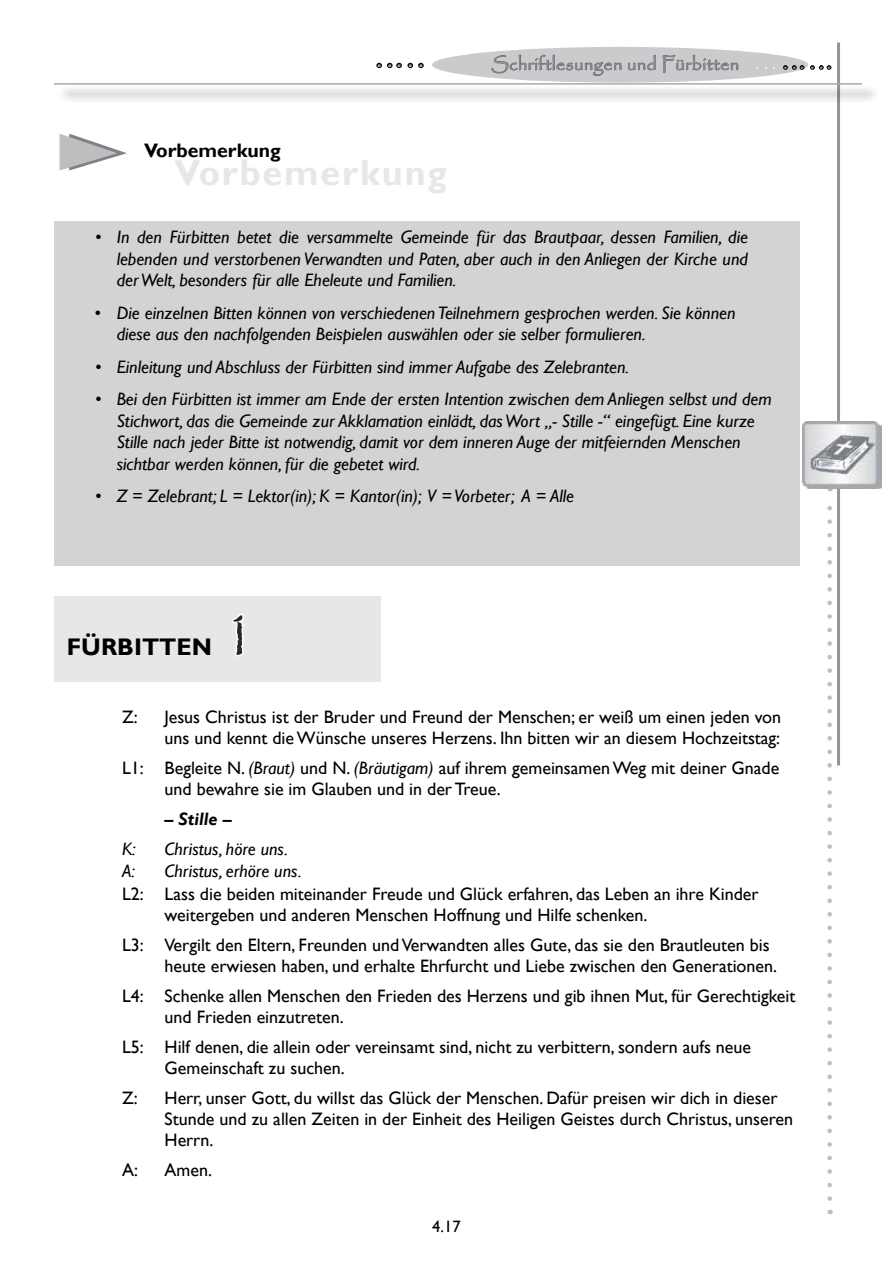
<style>
.page{position:relative;width:893px;height:1263px;background:#fff}
.page>*{position:absolute;margin:0;border:0;box-sizing:border-box;transform-origin:0 0}
.t1{font:72px "Papyrus";color:#282829}
.t2{font:700 36px "Gill Sans";letter-spacing:.05em;color:#e6e7e8}
.t3{font:700 24px "Gill Sans";color:#000}
.t4{font:700 19.5px "Gill Sans";color:#000}
.t5{font:18px/21px "Gill Sans";color:#000}
.t6{font:italic 18px/21.6px "Gill Sans";color:#000}
.t7{font:18px "Papyrus";letter-spacing:.025em;color:#939598}
.t8{font:italic 700 18px "Gill Sans";color:#000}
.t9{font:16.5px "Gill Sans";color:#000}
.s1{font-style:italic}
</style>
<div class="page">
<hr style="left:837px;top:43px;width:3px;height:722px;background:#939598">
<svg style="left:827px;top:488px;width:5px;height:710px"></svg>
<div style="left:432px;top:47px;width:376px;height:36px;background:#cacbcd;border-radius:50%"></div>
<svg style="left:387px;top:63px;width:14px;height:5px"></svg>
<svg style="left:377px;top:63px;width:4px;height:5px"></svg>
<svg style="left:419px;top:63px;width:4px;height:5px"></svg>
<svg style="left:408px;top:63px;width:5px;height:5px"></svg>
<svg style="left:783px;top:66px;width:21px;height:3px"></svg>
<svg style="left:810px;top:66px;width:21px;height:3px"></svg>
<svg style="left:491px;top:54px;width:165px;height:23px"></svg>
<svg style="left:662px;top:54px;width:77px;height:19px"></svg>
<div style="left:57px;top:85px;width:823px;height:18px;background:#000;opacity:.75"></div>
<hr style="left:54px;top:83px;width:808px;height:2px;background:#a7a9ac">
<img style="left:802px;top:421px;width:79px;height:67px">
<svg style="left:60px;top:134px;width:67px;height:36px"></svg>
<div style="left:54px;top:221px;width:746px;height:345px;background:#d1d3d4"></div>
<div style="left:54px;top:596px;width:327px;height:85px;background:#e6e7e8"></div>
<svg style="left:232px;top:614px;width:12px;height:43px"></svg>
<p class="t4" style="left:144px;top:139px;width:138px">Vorbemerkung</p>
<h2 class="t2" style="left:175px;top:152px;width:274px">Vorbemerkung</h2>
<p class="t7" style="left:491px;top:53px;width:249px">Schriftlesungen und Fürbitten</p>
<p class="t6" style="left:117px;top:227px;width:633px;text-align:justify;text-indent:-22px">• In den Fürbitten betet die versammelte Gemeinde für das Brautpaar, dessen Familien, die lebenden und verstorbenen Verwandten und Paten, aber auch in den Anliegen der Kirche und der Welt, besonders für alle Eheleute und Familien.</p>
<p class="t6" style="left:117px;top:302px;width:620px;text-indent:-22px">• Die einzelnen Bitten können von verschiedenen Teilnehmern gesprochen werden. Sie können diese aus den nachfolgenden Beispielen auswählen oder sie selber formulieren.</p>
<p class="t6" style="left:95px;top:356px;width:535px">• Einleitung und Abschluss der Fürbitten sind immer Aufgabe des Zelebranten.</p>
<p class="t6" style="left:117px;top:389px;width:656px;text-indent:-22px">• Bei den Fürbitten ist immer am Ende der ersten Intention zwischen dem Anliegen selbst und dem Stichwort, das die Gemeinde zur Akklamation einlädt, das Wort „- Stille -“ eingefügt. Eine kurze Stille nach jeder Bitte ist notwendig, damit vor dem inneren Auge der mitfeiernden Menschen sichtbar werden können, für die gebetet wird.</p>
<p class="t6" style="left:95px;top:486px;width:480px">• Z = Zelebrant; L = Lektor(in); K = Kantor(in); V = Vorbeter; A = Alle</p>
<h3 class="t3" style="left:67px;top:633px;width:147px">FÜRBITTEN</h3>
<h1 class="t1" style="left:219px;top:588px;width:43px">1</h1>
<p class="t5" style="left:122px;top:706px;width:17px">Z:</p>
<p class="t5" style="left:165px;top:706px;width:618px">Jesus Christus ist der Bruder und Freund der Menschen; er weiß um einen jeden von uns und kennt die Wünsche unseres Herzens. Ihn bitten wir an diesem Hochzeitstag:</p>
<p class="t5" style="left:165px;top:757px;width:616px;text-indent:-43px">L1: Begleite N. <span class="s1">(Braut)</span> und N. <span class="s1">(Bräutigam)</span> auf ihrem gemeinsamen Weg mit deiner Gnade und bewahre sie im Glauben und in der Treue.</p>
<p class="t8" style="left:165px;top:808px;width:69px">– Stille –</p>
<p class="t6" style="left:122px;top:838px;width:15px">K:</p>
<p class="t6" style="left:165px;top:838px;width:125px">Christus, höre uns.</p>
<p class="t6" style="left:122px;top:861px;width:14px">A:</p>
<p class="t6" style="left:165px;top:861px;width:139px">Christus, erhöre uns.</p>
<p class="t5" style="left:165px;top:883px;width:596px;text-indent:-43px">L2: Lass die beiden miteinander Freude und Glück erfahren, das Leben an ihre Kinder weitergeben und anderen Menschen Hoffnung und Hilfe schenken.</p>
<p class="t5" style="left:165px;top:934px;width:614px;text-indent:-43px">L3: Vergilt den Eltern, Freunden und Verwandten alles Gute, das sie den Brautleuten bis heute erwiesen haben, und erhalte Ehrfurcht und Liebe zwischen den Generationen.</p>
<p class="t5" style="left:165px;top:985px;width:632px;text-indent:-43px">L4: Schenke allen Menschen den Frieden des Herzens und gib ihnen Mut, für Gerechtigkeit und Frieden einzutreten.</p>
<p class="t5" style="left:165px;top:1036px;width:588px;text-indent:-43px">L5: Hilf denen, die allein oder vereinsamt sind, nicht zu verbittern, sondern aufs neue<br>Gemeinschaft zu suchen.</p>
<p class="t5" style="left:122px;top:1087px;width:17px">Z:</p>
<p class="t5" style="left:165px;top:1087px;width:630px">Herr, unser Gott, du willst das Glück der Menschen. Dafür preisen wir dich in dieser<br>Stunde und zu allen Zeiten in der Einheit des Heiligen Geistes durch Christus, unseren<br>Herrn.</p>
<p class="t5" style="left:122px;top:1159px;width:17px">A:</p>
<p class="t5" style="left:165px;top:1159px;width:49px">Amen.</p>
<p class="t9" style="left:432px;top:1217px;width:30px">4.17</p>
</div>
